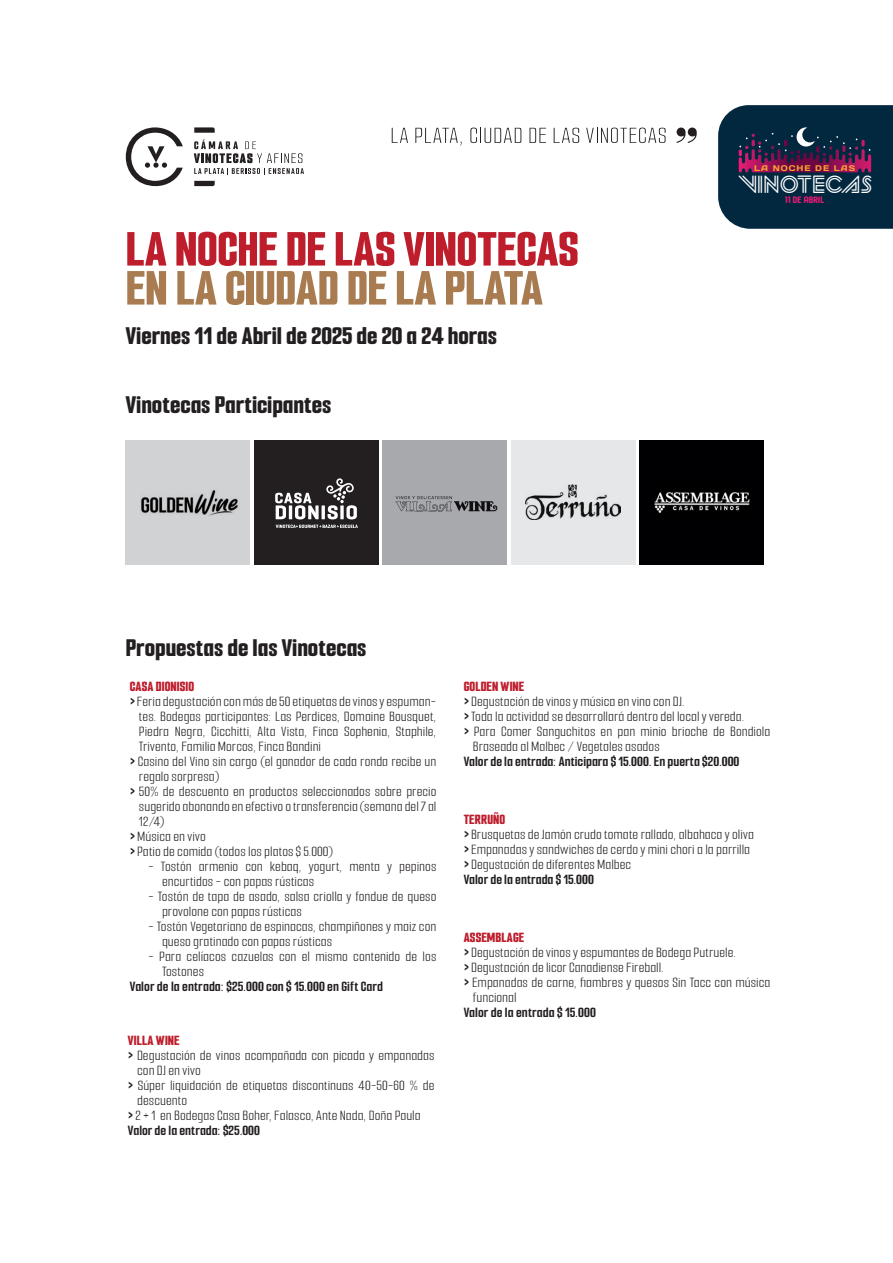
<style>
.page{position:relative;width:893px;height:1263px;background:#fff}
.page>*{position:absolute;margin:0;border:0;box-sizing:border-box;transform-origin:0 0}
.t1{font:800 54px "Smooch Sans";color:#be1d2c}
.t2{font:800 54px "Smooch Sans";letter-spacing:-.005em;color:#a97b50}
.t3{font:800 27px "Smooch Sans";color:#231f20}
.t4{font:25.35px "Ankh Sanctuary";letter-spacing:-.02em;color:#fff}
.t5{font:15px/15px "Smooch Sans";color:#231f20}
.t6{font:700 15px "Smooch Sans";letter-spacing:.005em;color:#231f20}
.t7{font:800 15px "Smooch Sans";letter-spacing:.005em;color:#be1d2c}
.t8{font:700 9.15px "Budokan Rounded";color:#ec1975}
.t9{font:8.25px "Days One";letter-spacing:.115em;color:#f9a332}
.s1{font-weight:900}
.s2{font-weight:800;color:#be1d2c}
.s3{font-weight:700}
</style>
<div class="page">
<svg style="left:392px;top:128px;width:16px;height:15px"></svg>
<svg style="left:415px;top:128px;width:47px;height:17px"></svg>
<svg style="left:470px;top:128px;width:51px;height:15px"></svg>
<svg style="left:529px;top:128px;width:17px;height:15px"></svg>
<svg style="left:554px;top:128px;width:25px;height:15px"></svg>
<svg style="left:586px;top:128px;width:80px;height:15px"></svg>
<svg style="left:677px;top:128px;width:20px;height:15px"></svg>
<svg style="left:194px;top:139px;width:110px;height:36px"></svg>
<svg style="left:194px;top:127px;width:21px;height:6px"></svg>
<svg style="left:194px;top:181px;width:21px;height:5px"></svg>
<svg style="left:126px;top:127px;width:57px;height:59px"></svg>
<svg style="left:718px;top:105px;width:175px;height:124px;background:#1a2d49"></svg>
<div style="left:126px;top:441px;width:124px;height:124px;background:#d1d2d4"></div>
<div style="left:254px;top:441px;width:124px;height:124px;background:#231f20"></div>
<div style="left:383px;top:441px;width:124px;height:124px;background:#a8a9ad"></div>
<div style="left:511px;top:441px;width:124px;height:124px;background:#e6e7e9"></div>
<div style="left:639px;top:441px;width:125px;height:124px;background:#000002"></div>
<img style="left:654px;top:492px;width:96px;height:21px">
<img style="left:141px;top:490px;width:97px;height:26px">
<img style="left:396px;top:496px;width:101px;height:17px">
<svg style="left:275px;top:493px;width:44px;height:26px"></svg>
<hr style="left:322px;top:505px;width:3px;height:14px;background:#fff">
<svg style="left:326px;top:478px;width:31px;height:41px"></svg>
<svg style="left:276px;top:525px;width:82px;height:3px"></svg>
<img style="left:526px;top:485px;width:94px;height:35px">
<h1 class="t1" style="left:126px;top:212px;width:454px">LA NOCHE DE LAS VINOTECAS</h1>
<h1 class="t2" style="left:126px;top:251px;width:418px">EN LA CIUDAD DE LA PLATA</h1>
<h2 class="t3" style="left:126px;top:317px;width:373px">Viernes 11 de Abril de 2025 de 20 a 24 horas</h2>
<h2 class="t3" style="left:126px;top:386px;width:207px">Vinotecas Participantes</h2>
<h2 class="t3" style="left:126px;top:629px;width:242px">Propuestas de las Vinotecas</h2>
<p class="t9" style="left:754px;top:162px;width:102px">LA NOCHE DE LAS</p>
<p class="t8" style="left:785px;top:195px;width:41px">11 DE ABRIL</p>
<h3 class="t4" style="left:739px;top:174px;width:135px">VINOTECAS</h3>
<p class="t7" style="left:130px;top:676px;width:66px">CASA DIONISIO</p>
<p class="t5" style="left:130px;top:693px;width:308px"><span class="s1">&gt;</span> Feria degustación con más de 50 etiquetas de vinos y espuman-</p>
<p class="t5" style="left:139px;top:708px;width:299px">tes. Bodegas participantes: Las Perdices, Domaine Bousquet,</p>
<p class="t5" style="left:139px;top:723px;width:299px">Piedra Negra, Cicchitti, Alta Vista, Finca Sophenia, Staphile,</p>
<p class="t5" style="left:139px;top:738px;width:184px">Trivento, Familia Morcos, Finca Bandini</p>
<p class="t5" style="left:130px;top:753px;width:308px"><span class="s1">&gt;</span> Casino del Vino sin cargo (el ganador de cada ronda recibe un</p>
<p class="t5" style="left:139px;top:768px;width:82px">regalo sorpresa)</p>
<p class="t5" style="left:130px;top:783px;width:308px"><span class="s1">&gt;</span> 50% de descuento en productos seleccionados sobre precio</p>
<p class="t5" style="left:139px;top:798px;width:299px">sugerido abonando en efectivo o transferencia (semana del 7 al</p>
<p class="t5" style="left:139px;top:813px;width:27px">12/4)</p>
<p class="t5" style="left:130px;top:828px;width:78px"><span class="s1">&gt;</span> Música en vivo</p>
<p class="t5" style="left:130px;top:843px;width:205px"><span class="s1">&gt;</span> Patio de comida (todos los platos $ 5.000)</p>
<p class="t5" style="left:162px;top:858px;width:276px;text-indent:-14px">- Tostón armenio con kebaq, yogurt, menta y pepinos encurtidos - con papas rústicas</p>
<p class="t5" style="left:162px;top:888px;width:276px;text-indent:-14px">- Tostón de tapa de asado, salsa criolla y fondue de queso provolone con papas rústicas</p>
<p class="t5" style="left:162px;top:918px;width:276px;text-indent:-14px">- Tostón Vegetariano de espinacas, champiñones y maiz con queso gratinado con papas rústicas</p>
<p class="t5" style="left:162px;top:948px;width:276px;text-indent:-14px">- Para celíacos cazuelas con el mismo contenido de los<br>Tostones</p>
<p class="t6" style="left:130px;top:976px;width:255px">Valor de la entrada: $25.000 con $ 15.000 en Gift Card</p>
<p class="t7" style="left:128px;top:1030px;width:53px">VILLA WINE</p>
<p class="t5" style="left:128px;top:1047px;width:308px"><span class="s1">&gt;</span> Degustación de vinos acompañada con picada y empanadas</p>
<p class="t5" style="left:137px;top:1062px;width:65px">con DJ en vivo</p>
<p class="t5" style="left:128px;top:1077px;width:308px"><span class="s1">&gt;</span> Súper liquidación de etiquetas discontinuas 40-50-60 % de</p>
<p class="t5" style="left:137px;top:1092px;width:52px">descuento</p>
<p class="t5" style="left:128px;top:1107px;width:294px"><span class="s1">&gt;</span> 2 + 1 en Bodegas Casa Boher, Falasco, Ante Nada, Doña Paula</p>
<p class="t6" style="left:128px;top:1120px;width:134px">Valor de la entrada: $25.000</p>
<p class="t7" style="left:464px;top:676px;width:62px">GOLDEN WINE</p>
<p class="t5" style="left:464px;top:693px;width:222px"><span class="s1">&gt;</span> Degustación de vinos y música en vino con DJ.</p>
<p class="t5" style="left:464px;top:708px;width:282px"><span class="s1">&gt;</span> Toda la actividad se desarrollará dentro del local y vereda.</p>
<p class="t5" style="left:464px;top:723px;width:308px"><span class="s1">&gt;</span> Para Comer Sanguchitos en pan minio brioche de Bondiola</p>
<p class="t5" style="left:473px;top:738px;width:188px">Braseada al Malbec / Vegetales asados</p>
<p class="t6" style="left:464px;top:751px;width:277px">Valor de la entrada: Anticipara $ 15.000. En puerta $20.000</p>
<p class="t5" style="left:464px;top:811px;width:292px"><span class="s2">TERRUÑO<br></span><span class="s1">&gt;</span> Brusquetas de Jamón crudo tomate rallado, albahaca y oliva <span class="s1">&gt;</span> Empanadas y sandwiches de cerdo y mini chori a la parrilla <span class="s1">&gt;</span> Degustación de diferentes Malbec<br><span class="s3">Valor de la entrada $ 15.000</span></p>
<p class="t7" style="left:464px;top:927px;width:62px">ASSEMBLAGE</p>
<p class="t5" style="left:464px;top:944px;width:274px"><span class="s1">&gt;</span> Degustación de vinos y espumantes de Bodega Putruele.</p>
<p class="t5" style="left:464px;top:959px;width:202px"><span class="s1">&gt;</span> Degustación de licor Canadiense Fireball.</p>
<p class="t5" style="left:464px;top:974px;width:308px"><span class="s1">&gt;</span> Empanadas de carne, fiambres y quesos Sin Tacc con música</p>
<p class="t5" style="left:473px;top:989px;width:45px">funcional</p>
<p class="t6" style="left:464px;top:1002px;width:134px">Valor de la entrada $ 15.000</p>
</div>
